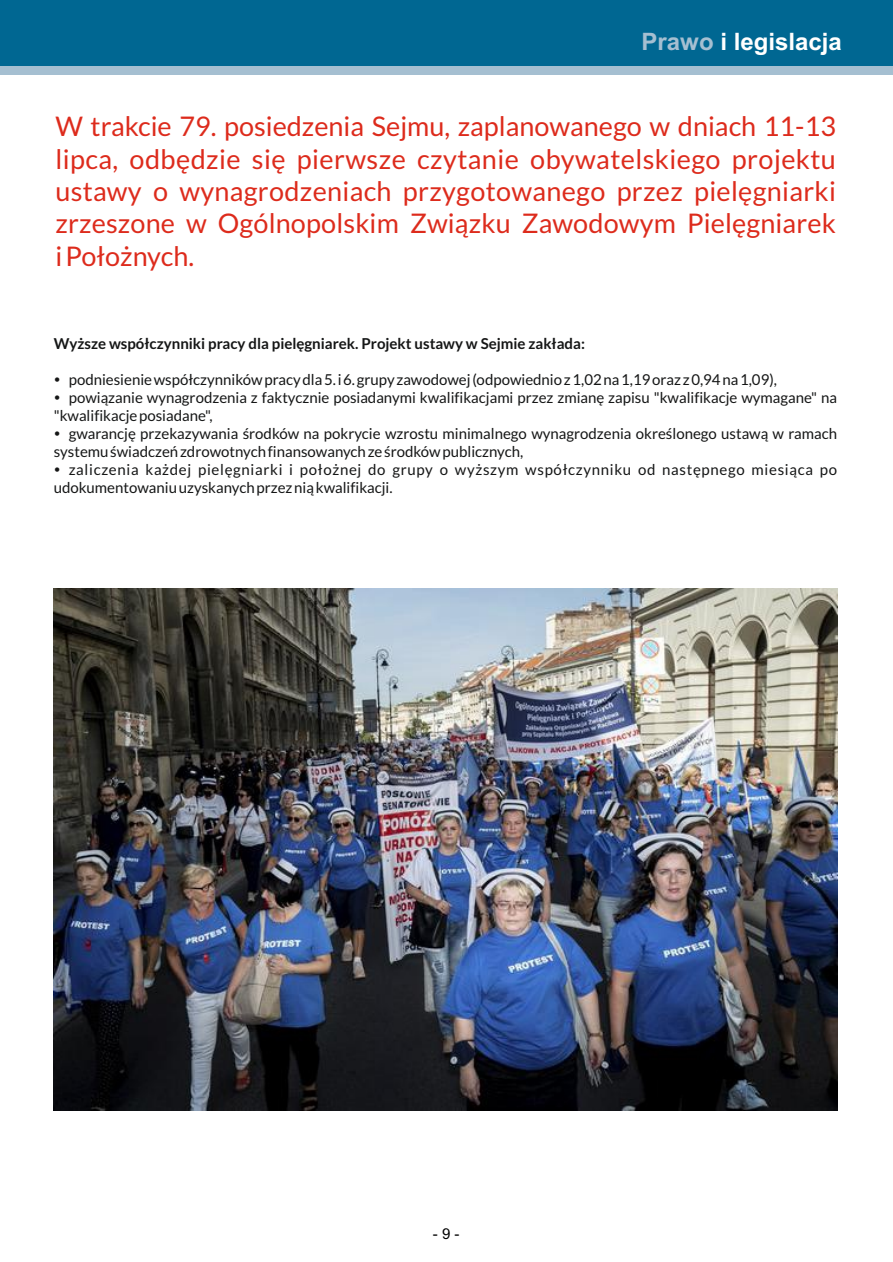
<style>
.page{position:relative;width:893px;height:1262px;background:#fff}
.page>*{position:absolute;margin:0;border:0;box-sizing:border-box;transform-origin:0 0}
.t1{font:27px/32.4px "Lato";letter-spacing:.005em;color:#dd2b1c;text-align:justify}
.t2{font:700 24px "Arial";color:#fff}
.t3{font:15px "Lato";color:#151616}
.t4{font:15px "Lato";letter-spacing:.045em;color:#151616}
.t5{font:700 15px "Lato";color:#151616}
.t6{font:15px "Arial Unicode MS";color:#000}
.s1{color:#a5bfd1}
</style>
<div class="page">
<div style="left:0;top:0;width:893px;height:66px;background:#006792"></div>
<div style="left:0;top:66px;width:893px;height:9px;background:#a5bfd1"></div>
<img style="left:54px;top:588px;width:783px;height:523px">
<h2 class="t2" style="left:641px;top:33px;width:202px"><span class="s1">Prawo</span> i legislacja</h2>
<p class="t1" style="left:55px;top:112px;width:782px">W trakcie 79. posiedzenia Sejmu, zaplanowanego w dniach 11-13 lipca, odbędzie się pierwsze czytanie obywatelskiego projektu ustawy o wynagrodzeniach przygotowanego przez pielęgniarki zrzeszone w Ogólnopolskim Związku Zawodowym Pielęgniarek i Położnych.</p>
<p class="t5" style="left:54px;top:337px;width:532px">Wyższe współczynniki pracy dla pielęgniarek. Projekt ustawy w Sejmie zakłada:</p>
<p class="t3" style="left:69px;top:373px;width:709px">podniesienie współczynników pracy dla 5. i 6. grupy zawodowej (odpowiednio z 1,02 na 1,19 oraz z 0,94 na 1,09),</p>
<p class="t3" style="left:69px;top:391px;width:770px">powiązanie wynagrodzenia z faktycznie posiadanymi kwalifikacjami przez zmianę zapisu "kwalifikacje wymagane" na</p>
<p class="t3" style="left:54px;top:409px;width:160px">"kwalifikacje posiadane",</p>
<p class="t3" style="left:69px;top:427px;width:770px">gwarancję przekazywania środków na pokrycie wzrostu minimalnego wynagrodzenia określonego ustawą w ramach</p>
<p class="t3" style="left:54px;top:445px;width:471px">systemu świadczeń zdrowotnych finansowanych ze środków publicznych,</p>
<p class="t4" style="left:69px;top:463px;width:769px">zaliczenia każdej pielęgniarki i położnej do grupy o wyższym współczynniku od następnego miesiąca po</p>
<p class="t3" style="left:54px;top:481px;width:340px">udokumentowaniu uzyskanych przez nią kwalifikacji.</p>
<p class="t6" style="left:433px;top:1228px;width:28px">- 9 -</p>
</div>
